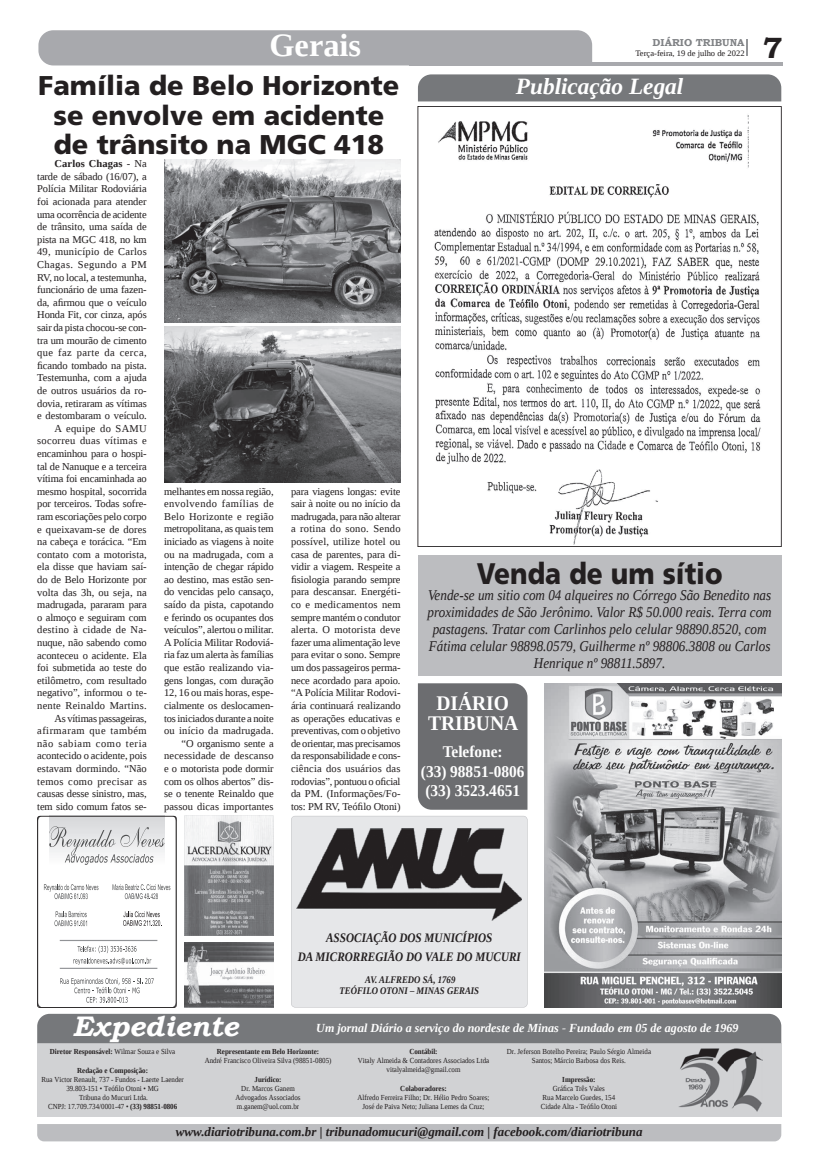
<style>
.page{position:relative;width:821px;height:1166px;background:#fff}
.page>*{position:absolute;margin:0;border:0;box-sizing:border-box;transform-origin:0 0}
.t1{font:700 32.38px "Liberation Serif";color:#fff}
.t2{font:900 29.75px "Frutiger LT Std";color:#231f20;scale:.88 1}
.t3{font:700 29.31px "Bookman Old Style";color:#231f20}
.t4{font:italic 700 28.26px "Bookman Old Style";color:#fff}
.t5{font:900 27.12px/29.8px "Frutiger LT Std";color:#231f20}
.t6{font:italic 700 23.28px "Liberation Serif";color:#fff}
.t7{font:700 20.74px/19.9px "Liberation Serif";color:#fff;text-align:center;scale:.94 1}
.t8{font:700 16.28px/19.6px "Liberation Serif";color:#fff;text-align:center;scale:.94 1}
.t9{font:italic 14.88px/16.8px "Liberation Serif";color:#231f20;text-align:center;scale:.88 1}
.t10{font:italic 700 12.95px "Liberation Serif";color:#231f20}
.t11{font:italic 700 12.86px/18.6px "Liberation Serif";color:#231f20;text-align:center;scale:.87 1}
.t12{font:italic 700 12.34px "Liberation Serif";color:#fff}
.t13{font:10.5px/12.6px "Liberation Serif";letter-spacing:-.01em;color:#231f20;text-align:right}
.t14{font:italic 700 10.06px/11.1px "Liberation Serif";color:#231f20;text-align:center;scale:.87 1}
.t15{font:700 10.06px "Bookman Old Style";color:#808285}
.t16{font:8.4px "Liberation Serif";color:#231f20}
.t17{font:7.7px/9.2px "Liberation Serif";color:#231f20;text-align:center;scale:.91 1}
.t18{font:700 7.7px "Liberation Serif";color:#231f20;scale:.91 1}
.s1{font-weight:700}
.s2{font-weight:400}
</style>
<div class="page">
<hr style="left:409px;top:62px;width:374px;height:3px;background:#a8a9ad">
<div style="left:38px;top:30px;width:554px;height:35px;background:#a8a9ad"></div>
<svg style="left:747px;top:39px;width:1px;height:17px"></svg>
<div style="left:37px;top:1124px;width:744px;height:17px;background:#bcbdc0"></div>
<div style="left:418px;top:74px;width:363px;height:27px;background:#76787b"></div>
<svg style="left:37px;top:816px;width:140px;height:192px"></svg>
<svg style="left:184px;top:816px;width:90px;height:119px"></svg>
<img style="left:184px;top:942px;width:90px;height:66px">
<div style="left:291px;top:816px;width:237px;height:191px;background:#e6e7e9"></div>
<img style="left:297px;top:828px;width:225px;height:92px">
<div style="left:37px;top:1043px;width:744px;height:73px;background:#d1d2d4"></div>
<div style="left:37px;top:1014px;width:744px;height:29px;background:#76787b"></div>
<img style="left:545px;top:683px;width:236px;height:324px">
<img style="left:678px;top:1049px;width:85px;height:62px">
<img style="left:164px;top:160px;width:237px;height:162px">
<img style="left:164px;top:327px;width:237px;height:156px">
<div style="left:418px;top:683px;width:109px;height:127px;background:#6c6d70"></div>
<svg style="left:417px;top:106px;width:365px;height:441px"></svg>
<div style="left:418px;top:555px;width:364px;height:121px;background:#bcbdc0"></div>
<h1 class="t1" style="left:269px;top:24px;width:93px">Gerais</h1>
<p class="t15" style="left:653px;top:35px;width:93px">DIÁRIO TRIBUNA</p>
<p class="t16" style="left:635px;top:48px;width:111px">Terça-feira, 19 de julho de 2022</p>
<h3 class="t3" style="left:763px;top:27px;width:21px">7</h3>
<h3 class="t5" style="left:38px;top:70px;width:363px">Família de Belo Horizonte</h3>
<h3 class="t6" style="left:516px;top:71px;width:169px">Publicação Legal</h3>
<h3 class="t5" style="left:53px;top:100px;width:332px">se envolve em acidente de trânsito na MGC 418</h3>
<p class="t13" style="left:37px;top:157px;width:111px"><span class="s1">Carlos Chagas</span> - Na tarde de sábado (16/07), a<br>Polícia Militar Rodoviária foi acionada para atender uma ocorrência de acidente de trânsito, uma saída de pista na MGC 418, no km<br>49, município de Carlos<br>Chagas. Segundo a PM<br>RV, no local, a testemunha, funcionário de uma fazen&shy;da, afirmou que o veículo<br>Honda Fit, cor cinza, após sair da pista chocou-se con&shy;tra um mourão de cimento que faz parte da cerca, ficando tombado na pista.<br>Testemunha, com a ajuda de outros usuários da ro&shy;dovia, retiraram as vítimas e destombaram o veículo.<br>A equipe do SAMU socorreu duas vítimas e encaminhou para o hospi&shy;tal de Nanuque e a terceira vítima foi encaminhada ao mesmo hospital, socorrida por terceiros. Todas sofre&shy;ram escoriações pelo corpo e queixavam-se de dores na cabeça e torácica. “Em contato com a motorista, ela disse que haviam saí&shy;do de Belo Horizonte por volta das 3h, ou seja, na madrugada, pararam para o almoço e seguiram com destino à cidade de Na&shy;nuque, não sabendo como aconteceu o acidente. Ela foi submetida ao teste do etilômetro, com resultado negativo”, informou o te&shy;nente Reinaldo Martins.<br>As vítimas passageiras, afirmaram que também não sabiam como teria acontecido o acidente, pois estavam dormindo. “Não temos como precisar as causas desse sinistro, mas, tem sido comum fatos se-</p>
<p class="t13" style="left:164px;top:485px;width:111px">melhantes em nossa região, envolvendo famílias de<br>Belo Horizonte e região metropolitana, as quais tem iniciado as viagens à noite ou na madrugada, com a intenção de chegar rápido ao destino, mas estão sen&shy;do vencidas pelo cansaço, saído da pista, capotando e ferindo os ocupantes dos veículos”, alertou o militar.<br>A Polícia Militar Rodoviá&shy;ria faz um alerta às famílias que estão realizando via&shy;gens longas, com duração<br>12, 16 ou mais horas, espe&shy;cialmente os deslocamen&shy;tos iniciados durante a noite ou início da madrugada. “O organismo sente a necessidade de descanso e o motorista pode dormir com os olhos abertos” dis&shy;se o tenente Reinaldo que passou dicas importantes</p>
<p class="t13" style="left:291px;top:485px;width:111px;text-align:justify">para viagens longas: evite sair à noite ou no início da madrugada, para não alterar a rotina do sono. Sendo possível, utilize hotel ou casa de parentes, para di&shy;vidir a viagem. Respeite a fisiologia parando sempre para descansar. Energéti&shy;co e medicamentos nem sempre mantém o condutor alerta. O motorista deve fazer uma alimentação leve para evitar o sono. Sempre um dos passageiros perma&shy;nece acordado para apoio. “A Polícia Militar Rodovi&shy;ária continuará realizando as operações educativas e preventivas, com o objetivo de orientar, mas precisamos da responsabilidade e cons&shy;ciência dos usuários das rodovias”, pontuou o oficial da PM. (Informações/Fo&shy;tos: PM RV, Teófilo Otoni)</p>
<h2 class="t2" style="left:477px;top:555px;width:281px">Venda de um sítio</h2>
<p class="t9" style="left:428px;top:587px;width:393px">Vende-se um sitio com 04 alqueires no Córrego São Benedito nas proximidades de São Jerônimo. Valor R$ 50.000 reais. Terra com pastagens. Tratar com Carlinhos pelo celular 98890.8520, com Fátima celular 98898.0579, Guilherme nº 98806.3808 ou Carlos Henrique nº 98811.5897.</p>
<h3 class="t7" style="left:428px;top:692px;width:97px">DIÁRIO<br>TRIBUNA</h3>
<h3 class="t8" style="left:421px;top:742px;width:112px">Telefone:<br>(33) 98851-0806 (33) 3523.4651</h3>
<p class="t11" style="left:298px;top:928px;width:258px">ASSOCIAÇÃO DOS MUNICÍPIOS<br>DA MICRORREGIÃO DO VALE DO MUCURI</p>
<p class="t14" style="left:340px;top:974px;width:162px">AV. ALFREDO SÁ, 1769<br>TEÓFILO OTONI – MINAS GERAIS</p>
<h3 class="t4" style="left:73px;top:1005px;width:167px">Expediente</h3>
<p class="t12" style="left:316px;top:1020px;width:424px">Um jornal Diário a serviço do nordeste de Minas - Fundado em 05 de agosto de 1969</p>
<p class="t18" style="left:50px;top:1046px;width:139px">Diretor Responsável: <span class="s2">Wilmar Souza e Silva</span></p>
<p class="t18" style="left:77px;top:1065px;width:79px">Redação e Composição:</p>
<p class="t17" style="left:41px;top:1074px;width:158px">Rua Victor Renault, 737 - Fundos - Laerte Laender 39.803-151 • Teófilo Otoni • MG<br>Tribuna do Mucuri Ltda.<br>CNPJ: 17.709.734/0001-47 • <span class="s1">(33) 98851-0806</span></p>
<p class="t18" style="left:409px;top:1046px;width:33px">Contábil:</p>
<p class="t17" style="left:358px;top:1056px;width:146px">Vitaly Almeida &amp; Contadores Associados Ltda vitalyalmeida@gmail.com</p>
<p class="t18" style="left:400px;top:1083px;width:52px">Colaboradores:</p>
<p class="t17" style="left:358px;top:1093px;width:147px">Alfredo Ferreira Filho; Dr. Hélio Pedro Soares;<br>José de Paiva Neto; Juliana Lemes da Cruz;</p>
<p class="t18" style="left:217px;top:1046px;width:114px">Representante em Belo Horizonte:</p>
<p class="t17" style="left:205px;top:1056px;width:141px">André Francisco Oliveira Silva (98851-0805)</p>
<p class="t18" style="left:255px;top:1074px;width:31px">Jurídico:</p>
<p class="t17" style="left:236px;top:1083px;width:73px">Dr. Marcos Ganem<br>Advogados Associados m.ganem@uol.com.br</p>
<p class="t17" style="left:507px;top:1047px;width:160px">Dr. Jeferson Botelho Pereira; Paulo Sérgio Almeida<br>Santos; Márcio Barbosa dos Reis.</p>
<p class="t18" style="left:562px;top:1074px;width:38px">Impressão:</p>
<p class="t17" style="left:541px;top:1084px;width:85px">Gráfica Três Vales<br>Rua Marcelo Guedes, 154<br>Cidade Alta - Teófilo Otoni</p>
<p class="t10" style="left:176px;top:1123px;width:468px">www.diariotribuna.com.br | tribunadomucuri@gmail.com | facebook.com/diariotribuna</p>
</div>
